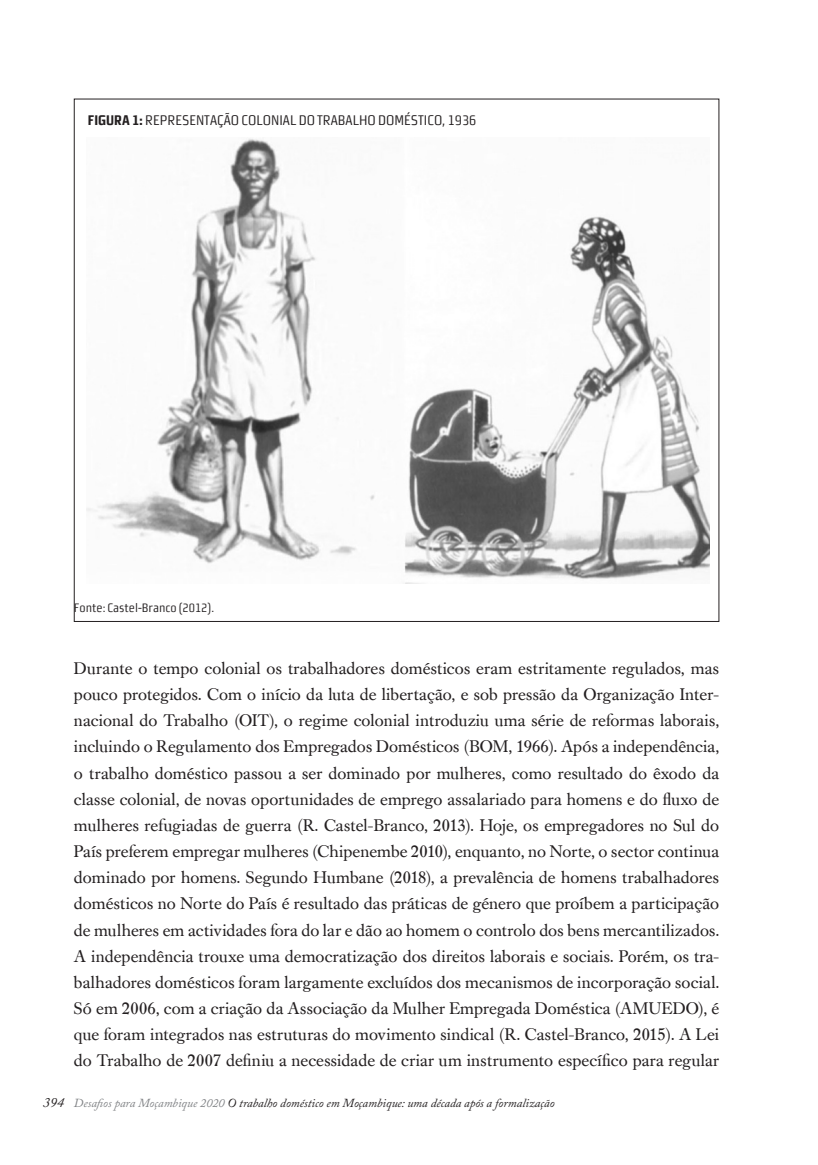
<style>
.page{position:relative;width:818px;height:1165px;background:#fff}
.page>*{position:absolute;margin:0;border:0;box-sizing:border-box;transform-origin:0 0}
.Corpo_Texto{font:16.62px/26.1px "Caslon Book BE";letter-spacing:.015em;color:#231f20;text-align:justify}
.Corpo_Texto-2{font:14px "Morgan Sn Cn Lining";color:#231f20}
.t1{font:italic 12.25px "Adobe Caslon Pro";color:#231f20}
.Legenda_Tabela{font:12.25px "Morgan Sn Cn Lining";color:#231f20}
.s1{font-weight:700}
.s2{font-size:14px}
.s3{color:#808285}
</style>
<div class="page">
<img style="left:86px;top:138px;width:623px;height:445px">
<p class="Corpo_Texto-2" style="left:88px;top:112px;width:390px"><span class="s1">FIGURA 1:</span> REPRESENTAÇÃO COLONIAL DO TRABALHO DOMÉSTICO, 1936</p>
<p class="Legenda_Tabela" style="left:74px;top:600px;width:142px">Fonte: Castel-Branco (2012).</p>
<p class="Corpo_Texto" style="left:74px;top:656px;width:646px">Durante o tempo colonial os trabalhadores domésticos eram estritamente regulados, mas pouco protegidos. Com o início da luta de libertação, e sob pressão da Organização Inter&shy;nacional do Trabalho (OIT), o regime colonial introduziu uma série de reformas laborais, incluindo o Regulamento dos Empregados Domésticos (BOM, 1966). Após a independência, o trabalho doméstico passou a ser dominado por mulheres, como resultado do êxodo da classe colonial, de novas oportunidades de emprego assalariado para homens e do fluxo de mulheres refugiadas de guerra (R. Castel-Branco, 2013). Hoje, os empregadores no Sul do País preferem empregar mulheres (Chipenembe 2010), enquanto, no Norte, o sector continua dominado por homens. Segundo Humbane (2018), a prevalência de homens trabalhadores domésticos no Norte do País é resultado das práticas de género que proíbem a participação de mulheres em actividades fora do lar e dão ao homem o controlo dos bens mercantilizados.</p>
<p class="Corpo_Texto" style="left:74px;top:943px;width:646px">A independência trouxe uma democratização dos direitos laborais e sociais. Porém, os tra&shy;balhadores domésticos foram largamente excluídos dos mecanismos de incorporação social.<br>Só em 2006, com a criação da Associação da Mulher Empregada Doméstica (AMUEDO), é que foram integrados nas estruturas do movimento sindical (R. Castel-Branco, 2015). A Lei do Trabalho de 2007 definiu a necessidade de criar um instrumento específico para regular</p>
<p class="t1" style="left:43px;top:1095px;width:513px"><span class="s2">394</span> <span class="s3">Desafios para Moçambique 2020</span> O trabalho doméstico em Moçambique: uma década após a formalização</p>
</div>
